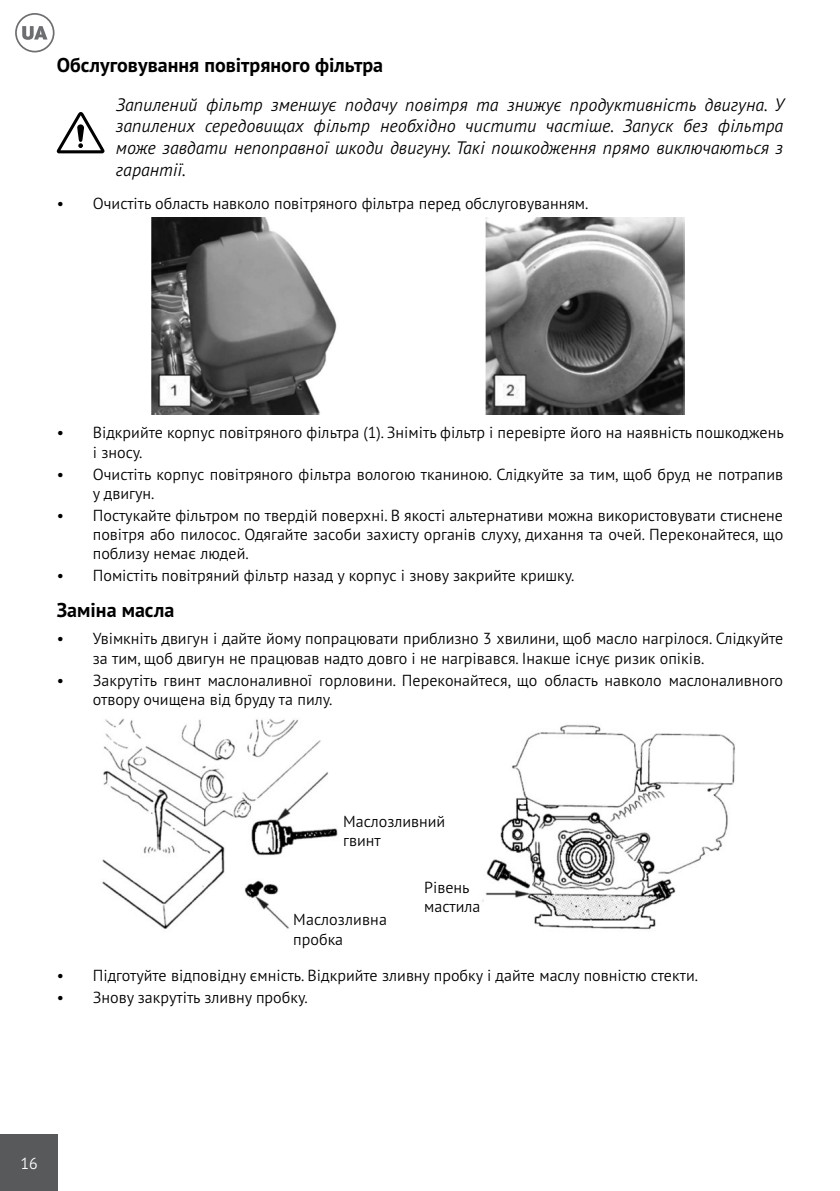
<style>
.page{position:relative;width:840px;height:1191px;background:#fff}
.page>*{position:absolute;margin:0;border:0;box-sizing:border-box;transform-origin:0 0}
.t1{font:700 20px "PT Sans Pro";color:#000}
.t2{font:italic 300 18px/21.6px "PT Sans Pro";color:#000;text-align:justify}
.t3{font:300 16px/19.2px "PT Sans Pro";color:#000}
.t4{font:300 16px "PT Sans Pro";color:#fff}
</style>
<div class="page">
<svg style="left:15px;top:13px;width:39px;height:39px"></svg>
<div style="left:0;top:1134px;width:58px;height:57px;background:#58595b"></div>
<img style="left:152px;top:218px;width:531px;height:197px">
<img style="left:102px;top:718px;width:633px;height:212px">
<svg style="left:56px;top:112px;width:49px;height:41px"></svg>
<p class="t1" style="left:57px;top:52px;width:327px">Обслуговування повітряного фільтра</p>
<p class="t2" style="left:116px;top:93px;width:669px">Запилений фільтр зменшує подачу повітря та знижує продуктивність двигуна. У запилених середовищах фільтр необхідно чистити частіше. Запуск без фільтра може завдати непоправної шкоди двигуну. Такі пошкодження прямо виключаються з гарантії.</p>
<p class="t3" style="left:57px;top:193px;width:533px">• Очистіть область навколо повітряного фільтра перед обслуговуванням.</p>
<p class="t3" style="left:93px;top:423px;width:692px;text-indent:-36px">• Відкрийте корпус повітряного фільтра (1). Зніміть фільтр і перевірте його на наявність пошкоджень і зносу.</p>
<p class="t3" style="left:93px;top:464px;width:691px;text-indent:-36px">• Очистіть корпус повітряного фільтра вологою тканиною. Слідкуйте за тим, щоб бруд не потрапив у двигун.</p>
<p class="t3" style="left:93px;top:505px;width:691px;text-align:justify;text-indent:-36px">• Постукайте фільтром по твердій поверхні. В якості альтернативи можна використовувати стиснене повітря або пилосос. Одягайте засоби захисту органів слуху, дихання та очей. Переконайтеся, що поблизу немає людей.</p>
<p class="t3" style="left:57px;top:565px;width:519px">• Помістіть повітряний фільтр назад у корпус і знову закрийте кришку.</p>
<p class="t1" style="left:57px;top:596px;width:119px">Заміна масла</p>
<p class="t3" style="left:93px;top:628px;width:691px;text-indent:-36px">• Увімкніть двигун і дайте йому попрацювати приблизно 3 хвилини, щоб масло нагрілося. Слідкуйте за тим, щоб двигун не працював надто довго і не нагрівався. Інакше існує ризик опіків.</p>
<p class="t3" style="left:93px;top:670px;width:691px;text-indent:-36px">• Закрутіть гвинт маслоналивної горловини. Переконайтеся, що область навколо маслоналивного отвору очищена від бруду та пилу.</p>
<p class="t3" style="left:343px;top:811px;width:103px">Маслозливний гвинт</p>
<p class="t3" style="left:293px;top:909px;width:95px">Маслозливна пробка</p>
<p class="t3" style="left:424px;top:877px;width:58px">Рівень мастила</p>
<p class="t3" style="left:57px;top:964px;width:642px">• Підготуйте відповідну ємність. Відкрийте зливну пробку і дайте маслу повністю стекти.</p>
<p class="t3" style="left:57px;top:986px;width:252px">• Знову закрутіть зливну пробку.</p>
<p class="t4" style="left:20px;top:1152px;width:19px">16</p>
</div>
